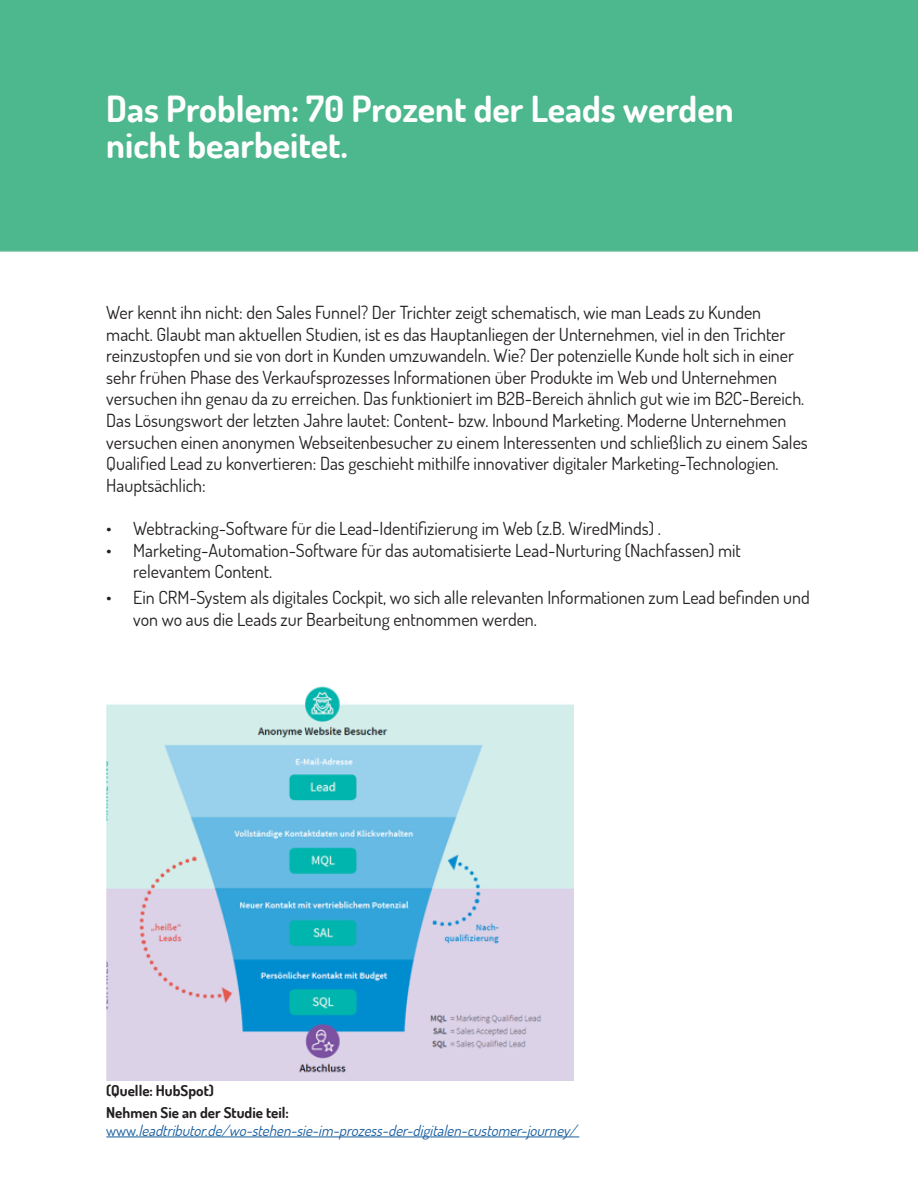
<style>
.page{position:relative;width:918px;height:1188px;background:#fff}
.page>*{position:absolute;margin:0;border:0;box-sizing:border-box;transform-origin:0 0}
.Fließtext_-_links{font:700 36px/36px "Dosis";color:#fff}
.Fließtext_-_links-2{font:18px/21.6px "Dosis";color:#231f20}
.Fließtext_-_links-3{font:italic 15px "Dosis";color:#175d9e}
.Fließtext_-_links-4{font:700 15px "Dosis";color:#231f20}
.s1{font-style:normal}
</style>
<div class="page">
<div style="left:0;top:0;width:918px;height:252px;background:#4db78e"></div>
<img style="left:106px;top:686px;width:468px;height:395px">
<hr style="left:106px;top:1137px;width:473px;height:1px;background:#175d9e">
<p class="Fließtext_-_links" style="left:106px;top:90px;width:629px">Das Problem: 70 Prozent der Leads werden nicht bearbeitet.</p>
<p class="Fließtext_-_links-2" style="left:106px;top:301px;width:703px">Wer kennt ihn nicht: den Sales Funnel? Der Trichter zeigt schematisch, wie man Leads zu Kunden macht. Glaubt man aktuellen Studien, ist es das Hauptanliegen der Unternehmen, viel in den Trichter reinzustopfen und sie von dort in Kunden umzuwandeln. Wie? Der potenzielle Kunde holt sich in einer sehr frühen Phase des Verkaufsprozesses Informationen über Produkte im Web und Unternehmen versuchen ihn genau da zu erreichen. Das funktioniert im B2B-Bereich ähnlich gut wie im B2C-Bereich.<br>Das Lösungswort der letzten Jahre lautet: Content- bzw. Inbound Marketing. Moderne Unternehmen versuchen einen anonymen Webseitenbesucher zu einem Interessenten und schließlich zu einem Sales Qualified Lead zu konvertieren: Das geschieht mithilfe innovativer digitaler Marketing-Technologien.<br>Hauptsächlich:</p>
<p class="Fließtext_-_links-2" style="left:106px;top:517px;width:556px">• Webtracking-Software für die Lead-Identifizierung im Web (z.B. WiredMinds) .</p>
<p class="Fließtext_-_links-2" style="left:133px;top:539px;width:609px;text-indent:-27px">• Marketing-Automation-Software für das automatisierte Lead-Nurturing (Nachfassen) mit relevantem Content.</p>
<p class="Fließtext_-_links-2" style="left:133px;top:586px;width:678px;text-indent:-27px">• Ein CRM-System als digitales Cockpit, wo sich alle relevanten Informationen zum Lead befinden und von wo aus die Leads zur Bearbeitung entnommen werden.</p>
<p class="Fließtext_-_links-4" style="left:106px;top:1081px;width:109px">(Quelle: HubSpot)</p>
<p class="Fließtext_-_links-4" style="left:106px;top:1103px;width:184px">Nehmen Sie an der Studie teil:</p>
<p class="Fließtext_-_links-3" style="left:106px;top:1121px;width:476px"><span class="s1">w w w .</span> leadtributor.de/wo-stehen-sie-im-prozess-der-digitalen-customer-journey/</p>
</div>
